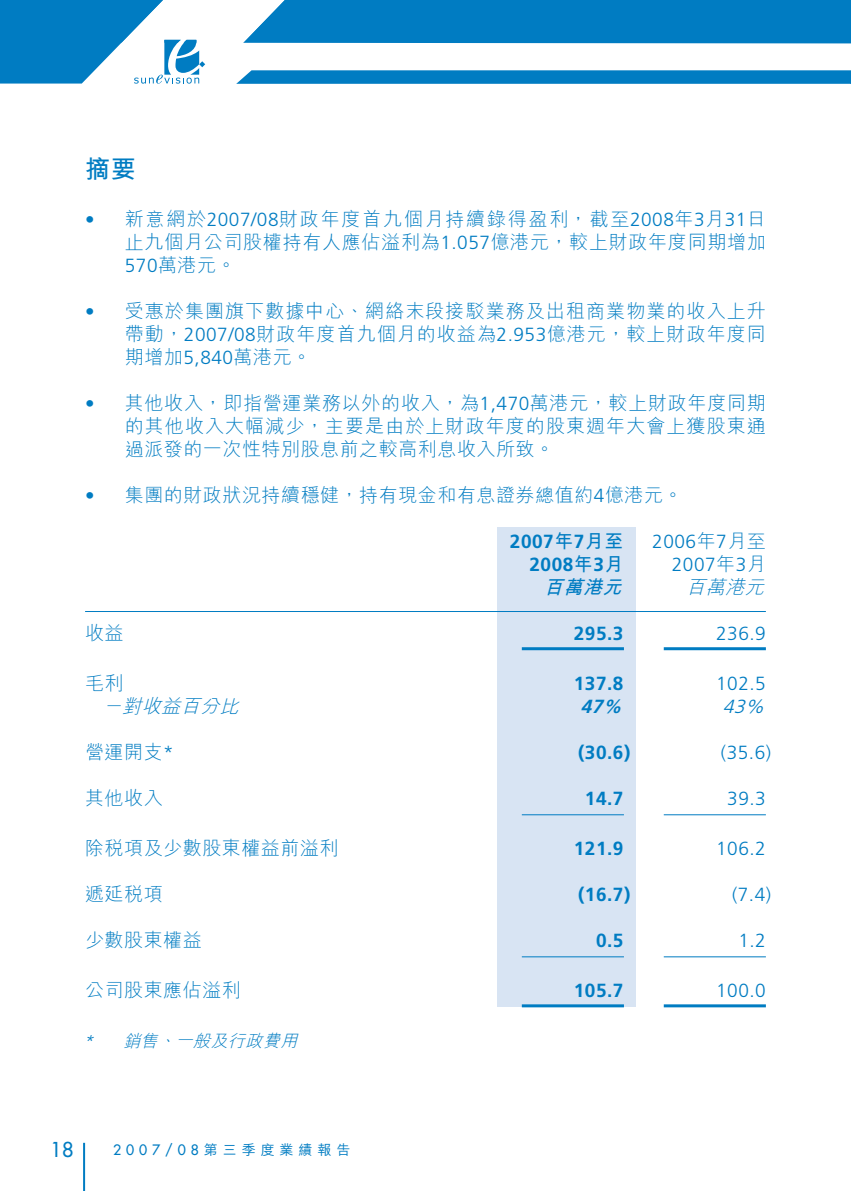
<style>
.page{position:relative;width:851px;height:1191px;background:#fff}
.page>*{position:absolute;margin:0;border:0;box-sizing:border-box;transform-origin:0 0}
.t1{font:25px "M Hei HK Bold B5 pc H";color:#007cc2}
.t2{font:500 20px "Futura Std";color:#007cc2}
.t3{font:19px/23px "M Hei HK Light B5 pc H";letter-spacing:.04em;color:#007cc2;text-align:justify}
.t4{font:700 19px "Frutiger LT Std";letter-spacing:.03em;color:#007cc2}
.t5{font:300 19px "Frutiger LT Std";letter-spacing:.03em;color:#007cc2}
.t6{font:italic 19px "M Hei HK Light B5 pc H";color:#007cc2}
.t7{font:italic 19px "M Hei HK Bold B5 pc H";color:#007cc2}
.t8{font:italic 700 19px "Frutiger LT Std";color:#007cc2}
.t9{font:italic 300 19px "Frutiger LT Std";color:#007cc2}
.t10{font:italic 17px "M Hei HK Light B5 pc H";color:#007cc2}
.t11{font:14px "M Hei HK Medium B5 pc H";letter-spacing:.35em;color:#007cc2}
.s1{font-family:"Frutiger LT Std";font-weight:300}
.s2{font-family:"M Hei HK Bold B5 pc H";font-weight:400}
.s3{font-family:"M Hei HK Light B5 pc H";font-weight:400}
.s4{font-family:"Futura Std";font-weight:500}
</style>
<div class="page">
<hr style="left:83px;top:1142px;width:2px;height:48px;background:#007cc2">
<svg style="left:850px;top:0;width:1px;height:84px"></svg>
<svg style="left:205px;top:0;width:645px;height:84px;fill:#007cc2"></svg>
<svg style="left:0;top:0;width:205px;height:84px"></svg>
<div style="left:497px;top:527px;width:138px;height:479px;background:#d8e4f3"></div>
<hr style="left:85px;top:611px;width:680px;height:1px;background:#007cc2">
<hr style="left:521px;top:647px;width:103px;height:3px;background:#007cc2">
<hr style="left:663px;top:647px;width:102px;height:3px;background:#007cc2">
<hr style="left:521px;top:814px;width:103px;height:1px;background:#007cc2">
<hr style="left:663px;top:814px;width:102px;height:1px;background:#007cc2">
<hr style="left:521px;top:956px;width:103px;height:1px;background:#007cc2">
<hr style="left:663px;top:956px;width:102px;height:1px;background:#007cc2">
<hr style="left:521px;top:1004px;width:103px;height:3px;background:#007cc2">
<hr style="left:663px;top:1004px;width:102px;height:3px;background:#007cc2">
<h1 class="t1" style="left:85px;top:159px;width:52px">摘要</h1>
<p class="t3" style="left:125px;top:210px;width:642px;text-indent:-40px"><span class="s1">•</span> 新意網於<span class="s1">2007/08</span>財政年度首九個月持續錄得盈利，截至<span class="s1">2008</span>年<span class="s1">3</span>月<span class="s1">31</span>日止九個月公司股權持有人應佔溢利為<span class="s1">1.057</span>億港元，較上財政年度同期增加<span class="s1">570</span>萬港元。</p>
<p class="t3" style="left:125px;top:302px;width:642px;text-indent:-40px"><span class="s1">•</span> 受惠於集團旗下數據中心、網絡末段接駁業務及出租商業物業的收入上升帶動，<span class="s1">2007/08</span>財政年度首九個月的收益為<span class="s1">2.953</span>億港元，較上財政年度同期增加<span class="s1">5,840</span>萬港元。</p>
<p class="t3" style="left:125px;top:394px;width:642px;text-indent:-40px"><span class="s1">•</span> 其他收入，即指營運業務以外的收入，為<span class="s1">1,470</span>萬港元，較上財政年度同期的其他收入大幅減少，主要是由於上財政年度的股東週年大會上獲股東通過派發的一次性特別股息前之較高利息收入所致。</p>
<p class="t3" style="left:85px;top:486px;width:599px"><span class="s1">•</span> 集團的財政狀況持續穩健，持有現金和有息證券總值約<span class="s1">4</span>億港元。</p>
<p class="t4" style="left:510px;top:530px;width:115px">2007<span class="s2">年</span>7<span class="s2">月至</span></p>
<p class="t5" style="left:652px;top:530px;width:115px">2006<span class="s3">年</span>7<span class="s3">月至</span></p>
<p class="t4" style="left:529px;top:553px;width:95px">2008<span class="s2">年</span>3<span class="s2">月</span></p>
<p class="t5" style="left:671px;top:553px;width:95px">2007<span class="s3">年</span>3<span class="s3">月</span></p>
<p class="t7" style="left:544px;top:580px;width:84px">百萬港元</p>
<p class="t6" style="left:686px;top:580px;width:84px">百萬港元</p>
<p class="t3" style="left:85px;top:624px;width:40px">收益</p>
<p class="t4" style="left:573px;top:622px;width:51px">295.3</p>
<p class="t5" style="left:716px;top:622px;width:51px">236.9</p>
<p class="t3" style="left:85px;top:674px;width:40px">毛利</p>
<p class="t4" style="left:573px;top:672px;width:51px">137.8</p>
<p class="t5" style="left:716px;top:672px;width:51px">102.5</p>
<p class="t6" style="left:103px;top:699px;width:143px">－對收益百分比</p>
<p class="t8" style="left:580px;top:695px;width:46px">47%</p>
<p class="t9" style="left:722px;top:695px;width:49px">43%</p>
<p class="t3" style="left:85px;top:743px;width:90px">營運開支<span class="s1">*</span></p>
<p class="t4" style="left:578px;top:741px;width:54px">(30.6)</p>
<p class="t5" style="left:720px;top:741px;width:52px">(35.6)</p>
<p class="t3" style="left:85px;top:789px;width:79px">其他收入</p>
<p class="t4" style="left:585px;top:787px;width:40px">14.7</p>
<p class="t5" style="left:727px;top:787px;width:40px">39.3</p>
<p class="t3" style="left:85px;top:839px;width:255px">除稅項及少數股東權益前溢利</p>
<p class="t4" style="left:573px;top:837px;width:51px">121.9</p>
<p class="t5" style="left:716px;top:837px;width:51px">106.2</p>
<p class="t3" style="left:85px;top:885px;width:79px">遞延稅項</p>
<p class="t4" style="left:578px;top:883px;width:54px">(16.7)</p>
<p class="t5" style="left:732px;top:883px;width:41px">(7.4)</p>
<p class="t3" style="left:85px;top:931px;width:118px">少數股東權益</p>
<p class="t4" style="left:596px;top:929px;width:29px">0.5</p>
<p class="t5" style="left:738px;top:929px;width:29px">1.2</p>
<p class="t3" style="left:85px;top:981px;width:157px">公司股東應佔溢利</p>
<p class="t4" style="left:573px;top:979px;width:51px">105.7</p>
<p class="t5" style="left:716px;top:979px;width:51px">100.0</p>
<p class="t10" style="left:83px;top:1034px;width:220px"><span class="s1">*</span> 銷售、一般及行政費用</p>
<p class="t2" style="left:51px;top:1138px;width:25px">18</p>
<p class="t11" style="left:113px;top:1144px;width:238px"><span class="s4">2007/08</span>第三季度業績報告</p>
</div>
